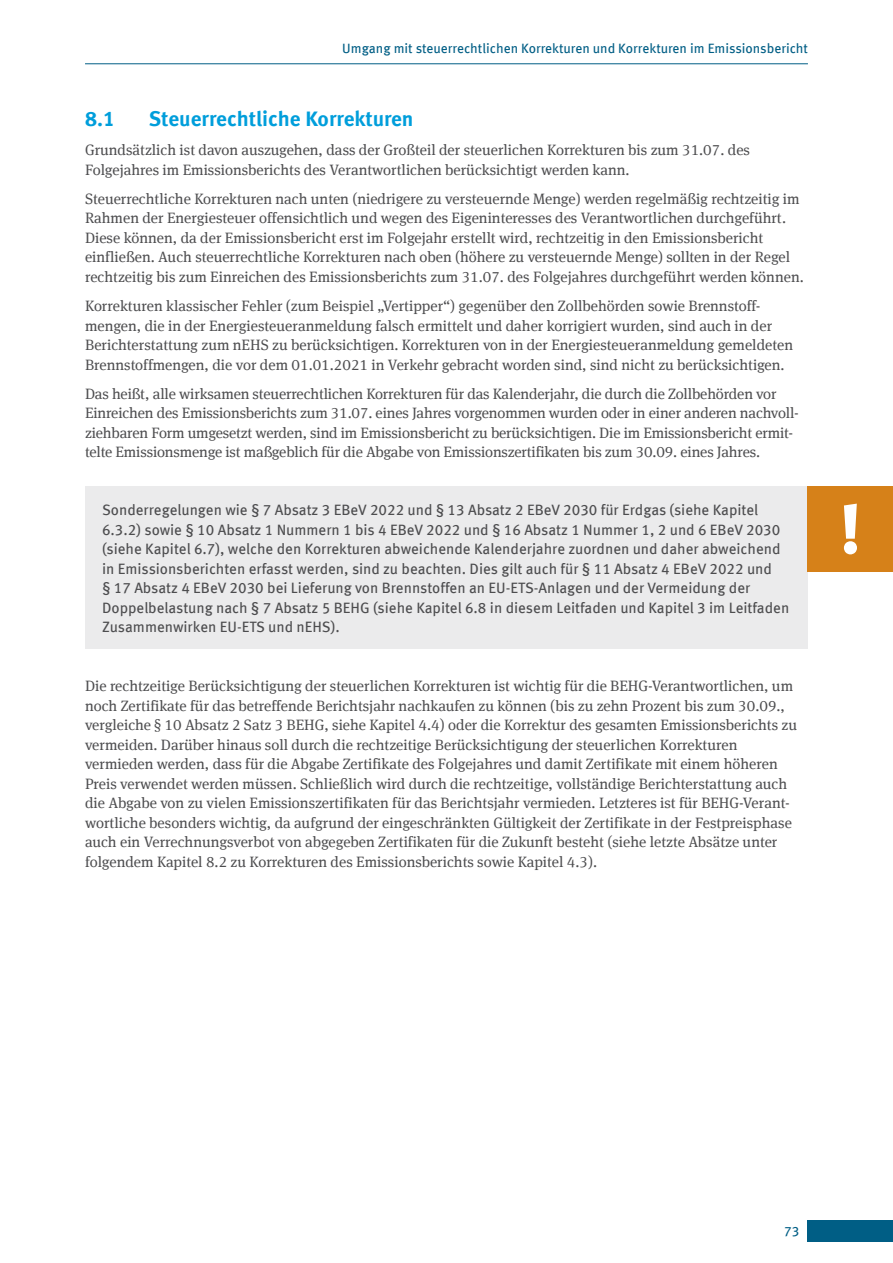
<style>
.page{position:relative;width:893px;height:1263px;background:#fff}
.page>*{position:absolute;margin:0;border:0;box-sizing:border-box;transform-origin:0 0}
.t1{font:700 21px "Meta Offc";color:#009edb}
.Fließtext{font:15px/19.5px "Meta Serif Offc";color:#4d4d4f}
.t2{font:15px/19.5px "Meta Offc";color:#4d4d4f}
.t3{font:13.5px "Meta Offc";color:#005e85}
</style>
<div class="page">
<div style="left:808px;top:1220px;width:85px;height:22px;background:#005e85"></div>
<hr style="left:85px;top:63px;width:723px;height:1px;background:#005e85">
<div style="left:85px;top:487px;width:723px;height:162px;background:#ebebec"></div>
<div style="left:808px;top:487px;width:85px;height:85px;background:#d68119"></div>
<svg style="left:844px;top:504px;width:13px;height:50px"></svg>
<p class="t3" style="left:342px;top:40px;width:467px">Umgang mit steuerrechtlichen Korrekturen und Korrekturen im Emissionsbericht</p>
<p class="t1" style="left:85px;top:106px;width:31px">8.1</p>
<p class="t1" style="left:149px;top:106px;width:266px">Steuerrechtliche Korrekturen</p>
<p class="Fließtext" style="left:85px;top:140px;width:666px">Grundsätzlich ist davon auszugehen, dass der Großteil der steuerlichen Korrekturen bis zum 31.07. des<br>Folgejahres im Emissionsberichts des Verantwortlichen berücksichtigt werden kann.</p>
<p class="Fließtext" style="left:85px;top:189px;width:720px">Steuerrechtliche Korrekturen nach unten (niedrigere zu versteuernde Menge) werden regelmäßig rechtzeitig im Rahmen der Energiesteuer offensichtlich und wegen des Eigeninteresses des Verantwortlichen durchgeführt.<br>Diese können, da der Emissionsbericht erst im Folgejahr erstellt wird, rechtzeitig in den Emissionsbericht einfließen. Auch steuerrechtliche Korrekturen nach oben (höhere zu versteuernde Menge) sollten in der Regel rechtzeitig bis zum Einreichen des Emissionsberichts zum 31.07. des Folgejahres durchgeführt werden können.</p>
<p class="Fließtext" style="left:85px;top:296px;width:709px">Korrekturen klassischer Fehler (zum Beispiel „Vertipper“) gegenüber den Zollbehörden sowie Brennstoff&shy;mengen, die in der Energiesteueranmeldung falsch ermittelt und daher korrigiert wurden, sind auch in der Berichterstattung zum nEHS zu berücksichtigen. Korrekturen von in der Energiesteueranmeldung gemeldeten Brennstoffmengen, die vor dem 01.01.2021 in Verkehr gebracht worden sind, sind nicht zu berücksichtigen.</p>
<p class="Fließtext" style="left:85px;top:384px;width:715px">Das heißt, alle wirksamen steuerrechtlichen Korrekturen für das Kalenderjahr, die durch die Zollbehörden vor Einreichen des Emissionsberichts zum 31.07. eines Jahres vorgenommen wurden oder in einer anderen nachvoll&shy;ziehbaren Form umgesetzt werden, sind im Emissionsbericht zu berücksichtigen. Die im Emissionsbericht ermit&shy;telte Emissionsmenge ist maßgeblich für die Abgabe von Emissionszertifikaten bis zum 30.09. eines Jahres.</p>
<p class="t2" style="left:102px;top:500px;width:689px">Sonderregelungen wie § 7 Absatz 3 EBeV 2022 und § 13 Absatz 2 EBeV 2030 für Erdgas (siehe Kapitel 6.3.2) sowie § 10 Absatz 1 Nummern 1 bis 4 EBeV 2022 und § 16 Absatz 1 Nummer 1, 2 und 6 EBeV 2030 (siehe Kapitel 6.7), welche den Korrekturen abweichende Kalenderjahre zuordnen und daher abweichend in Emissionsberichten erfasst werden, sind zu beachten. Dies gilt auch für § 11 Absatz 4 EBeV 2022 und<br>§ 17 Absatz 4 EBeV 2030 bei Lieferung von Brennstoffen an EU-ETS-Anlagen und der Vermeidung der Doppelbelastung nach § 7 Absatz 5 BEHG (siehe Kapitel 6.8 in diesem Leitfaden und Kapitel 3 im Leitfaden Zusammenwirken EU-ETS und nEHS).</p>
<p class="Fließtext" style="left:85px;top:677px;width:713px">Die rechtzeitige Berücksichtigung der steuerlichen Korrekturen ist wichtig für die BEHG-Verantwortlichen, um noch Zertifikate für das betreffende Berichtsjahr nachkaufen zu können (bis zu zehn Prozent bis zum 30.09., vergleiche § 10 Absatz 2 Satz 3 BEHG, siehe Kapitel 4.4) oder die Korrektur des gesamten Emissionsberichts zu vermeiden. Darüber hinaus soll durch die rechtzeitige Berücksichtigung der steuerlichen Korrekturen vermieden werden, dass für die Abgabe Zertifikate des Folgejahres und damit Zertifikate mit einem höheren Preis verwendet werden müssen. Schließlich wird durch die rechtzeitige, vollständige Berichterstattung auch die Abgabe von zu vielen Emissionszertifikaten für das Berichtsjahr vermieden. Letzteres ist für BEHG-Verant&shy;wortliche besonders wichtig, da aufgrund der eingeschränkten Gültigkeit der Zertifikate in der Festpreisphase auch ein Verrechnungsverbot von abgegeben Zertifikaten für die Zukunft besteht (siehe letzte Absätze unter folgendem Kapitel 8.2 zu Korrekturen des Emissionsberichts sowie Kapitel 4.3).</p>
<p class="t3" style="left:784px;top:1223px;width:17px">73</p>
</div>
